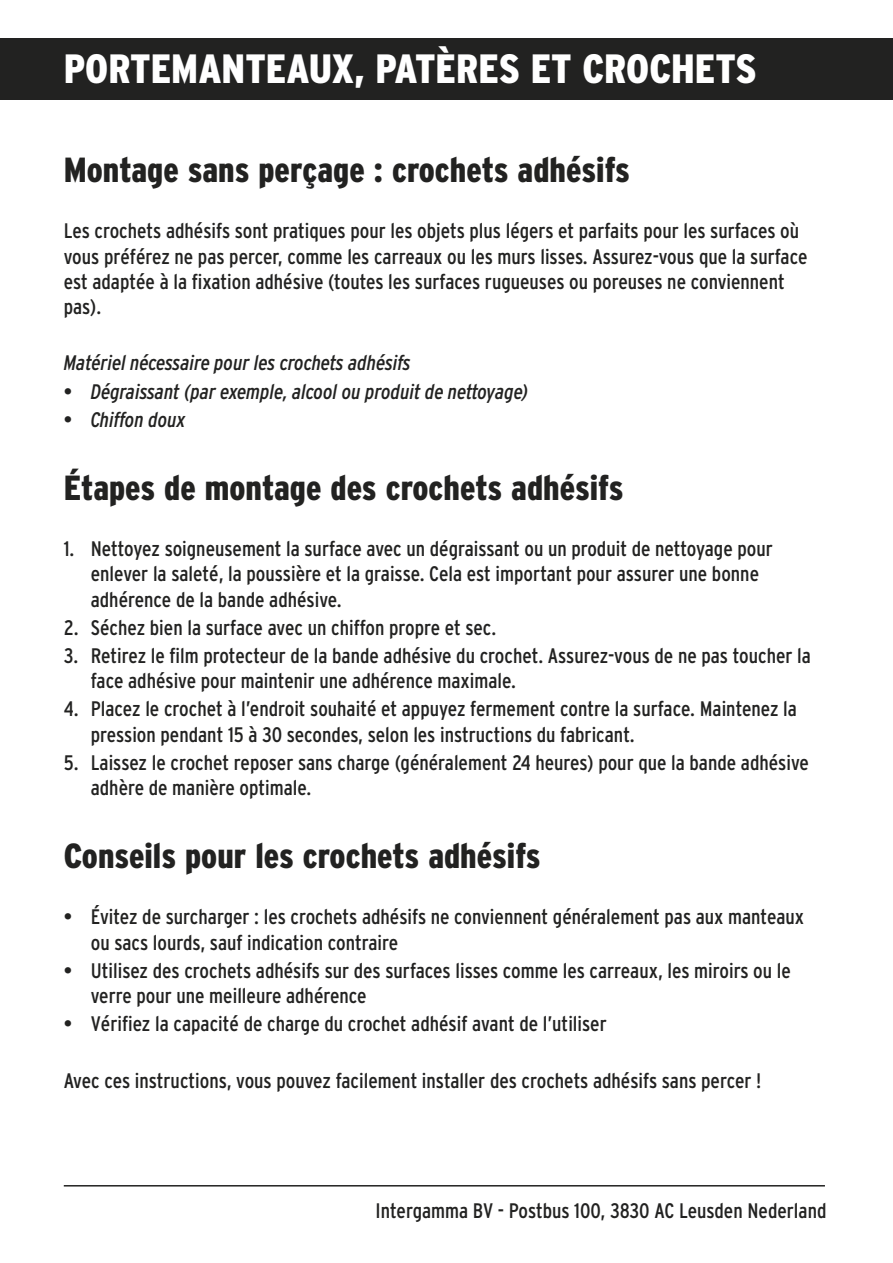
<style>
.page{position:relative;width:893px;height:1263px;background:#fff}
.page>*{position:absolute;margin:0;border:0;box-sizing:border-box;transform-origin:0 0}
.t1{font:900 40.8px "Interstate Condensed";color:#fff}
.t2{font:900 34.8px "Interstate Condensed";color:#222221}
.t3{font:21px/25.2px "Interstate Condensed";color:#222221}
.t4{font:italic 21px "Interstate Condensed";color:#222221}
</style>
<div class="page">
<div style="left:0;top:38px;width:893px;height:62px;background:#222221"></div>
<hr style="left:64px;top:1185px;width:761px;height:1px;background:#222221">
<h1 class="t1" style="left:64px;top:46px;width:694px">PORTEMANTEAUX, PATÈRES ET CROCHETS</h1>
<h2 class="t2" style="left:64px;top:150px;width:567px">Montage sans perçage : crochets adhésifs</h2>
<p class="t3" style="left:64px;top:218px;width:745px">Les crochets adhésifs sont pratiques pour les objets plus légers et parfaits pour les surfaces où vous préférez ne pas percer, comme les carreaux ou les murs lisses. Assurez-vous que la surface est adaptée à la fixation adhésive (toutes les surfaces rugueuses ou poreuses ne conviennent pas).</p>
<p class="t4" style="left:64px;top:351px;width:349px">Matériel nécessaire pour les crochets adhésifs</p>
<p class="t4" style="left:64px;top:379px;width:466px">• Dégraissant (par exemple, alcool ou produit de nettoyage)</p>
<p class="t4" style="left:64px;top:408px;width:123px">• Chiffon doux</p>
<h2 class="t2" style="left:64px;top:468px;width:561px">Étapes de montage des crochets adhésifs</h2>
<p class="t3" style="left:91px;top:536px;width:683px;text-indent:-27px">1. Nettoyez soigneusement la surface avec un dégraissant ou un produit de nettoyage pour enlever la saleté, la poussière et la graisse. Cela est important pour assurer une bonne adhérence de la bande adhésive.</p>
<p class="t3" style="left:64px;top:615px;width:434px">2. Séchez bien la surface avec un chiffon propre et sec.</p>
<p class="t3" style="left:91px;top:643px;width:722px;text-indent:-27px">3. Retirez le film protecteur de la bande adhésive du crochet. Assurez-vous de ne pas toucher la face adhésive pour maintenir une adhérence maximale.</p>
<p class="t3" style="left:91px;top:696px;width:708px;text-indent:-27px">4. Placez le crochet à l’endroit souhaité et appuyez fermement contre la surface. Maintenez la pression pendant 15 à 30 secondes, selon les instructions du fabricant.</p>
<p class="t3" style="left:91px;top:750px;width:720px;text-indent:-27px">5. Laissez le crochet reposer sans charge (généralement 24 heures) pour que la bande adhésive adhère de manière optimale.</p>
<h2 class="t2" style="left:64px;top:836px;width:478px">Conseils pour les crochets adhésifs</h2>
<p class="t3" style="left:91px;top:904px;width:715px;text-indent:-27px">• Évitez de surcharger : les crochets adhésifs ne conviennent généralement pas aux manteaux ou sacs lourds, sauf indication contraire</p>
<p class="t3" style="left:91px;top:958px;width:702px;text-indent:-27px">• Utilisez des crochets adhésifs sur des surfaces lisses comme les carreaux, les miroirs ou le verre pour une meilleure adhérence</p>
<p class="t3" style="left:64px;top:1011px;width:544px">• Vérifiez la capacité de charge du crochet adhésif avant de l’utiliser</p>
<p class="t3" style="left:64px;top:1067px;width:699px">Avec ces instructions, vous pouvez facilement installer des crochets adhésifs sans percer !</p>
<p class="t3" style="left:376px;top:1198px;width:452px">Intergamma BV - Postbus 100, 3830 AC Leusden Nederland</p>
</div>
